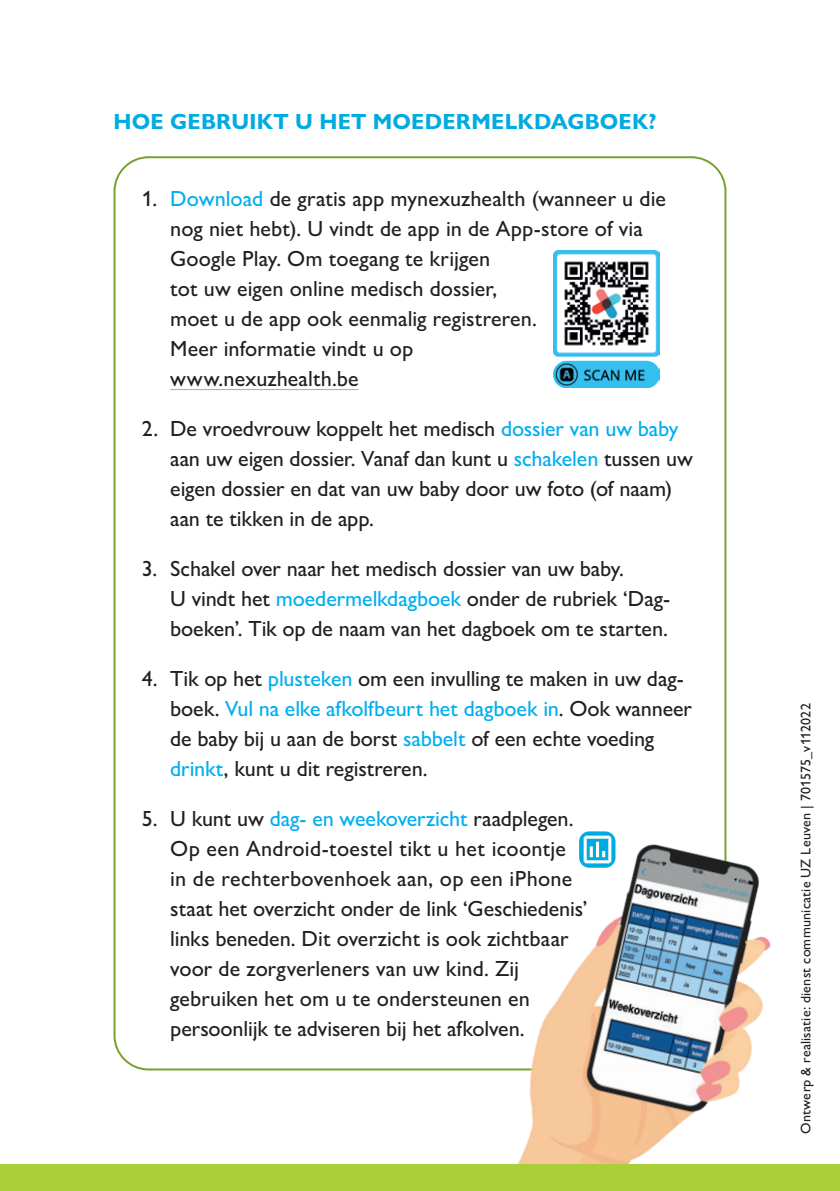
<style>
.page{position:relative;width:840px;height:1191px;background:#fff}
.page>*{position:absolute;margin:0;border:0;box-sizing:border-box;transform-origin:0 0}
.t1{font:500 22px/30px "Gill Sans Nova";letter-spacing:-.005em;color:#231f20}
.t2{font:700 22px "Gill Sans Nova";letter-spacing:.01em;color:#00abe1}
.t3{font:500 14px "Gill Sans Nova";letter-spacing:.015em;color:#231f20}
.s1{color:#00aeef}
</style>
<div class="page">
<hr style="left:170px;top:389px;width:188px;height:1px;background:#77badd">
<img style="left:379px;top:773px;width:392px;height:391px">
<img style="left:553px;top:250px;width:105px;height:137px">
<div style="left:0;top:1164px;width:839px;height:27px;background:#abcf38"></div>
<p class="t2" style="left:113px;top:108px;width:544px">HOE GEBRUIKT U HET MOEDERMELKDAGBOEK?</p>
<p class="t1" style="left:170px;top:183px;width:497px;text-indent:-28px">1. <span class="s1">Download</span> de gratis app mynexuzhealth (wanneer u die nog niet hebt). U vindt de app in de App-store of via Google Play. Om toegang te krijgen<br>tot uw eigen online medisch dossier,<br>moet u de app ook eenmalig registreren.<br>Meer informatie vindt u op<br>www.nexuzhealth.be</p>
<p class="t1" style="left:170px;top:413px;width:524px;text-indent:-28px">2. De vroedvrouw koppelt het medisch <span class="s1">dossier van uw baby </span>aan uw eigen dossier. Vanaf dan kunt u <span class="s1">schakelen</span> tussen uw eigen dossier en dat van uw baby door uw foto (of naam) aan te tikken in de app.</p>
<p class="t1" style="left:170px;top:553px;width:501px;text-indent:-28px">3. Schakel over naar het medisch dossier van uw baby.<br>U vindt het <span class="s1">moedermelkdagboek</span> onder de rubriek ‘Dag&shy;boeken’. Tik op de naam van het dagboek om te starten.</p>
<p class="t1" style="left:170px;top:663px;width:523px;text-indent:-28px">4. Tik op het <span class="s1">plusteken</span> om een invulling te maken in uw dag&shy;boek. <span class="s1">Vul na elke afkolfbeurt het dagboek in</span>. Ook wanneer de baby bij u aan de borst <span class="s1">sabbelt</span> of een echte voeding <span class="s1">drinkt</span>, kunt u dit registreren.</p>
<p class="t1" style="left:170px;top:803px;width:418px;text-indent:-28px">5. U kunt uw <span class="s1">dag- en weekoverzicht</span> raadplegen.<br>Op een Android-toestel tikt u het icoontje in de rechterbovenhoek aan, op een iPhone staat het overzicht onder de link ‘Geschiedenis’ links beneden. Dit overzicht is ook zichtbaar voor de zorgverleners van uw kind. Zij gebruiken het om u te ondersteunen en persoonlijk te adviseren bij het afkolven.</p>
<p class="t3" style="left:796px;top:1134px;width:432px;rotate:-90deg">Ontwerp &amp; realisatie: dienst communicatie UZ Leuven | 701575_v112022</p>
</div>
